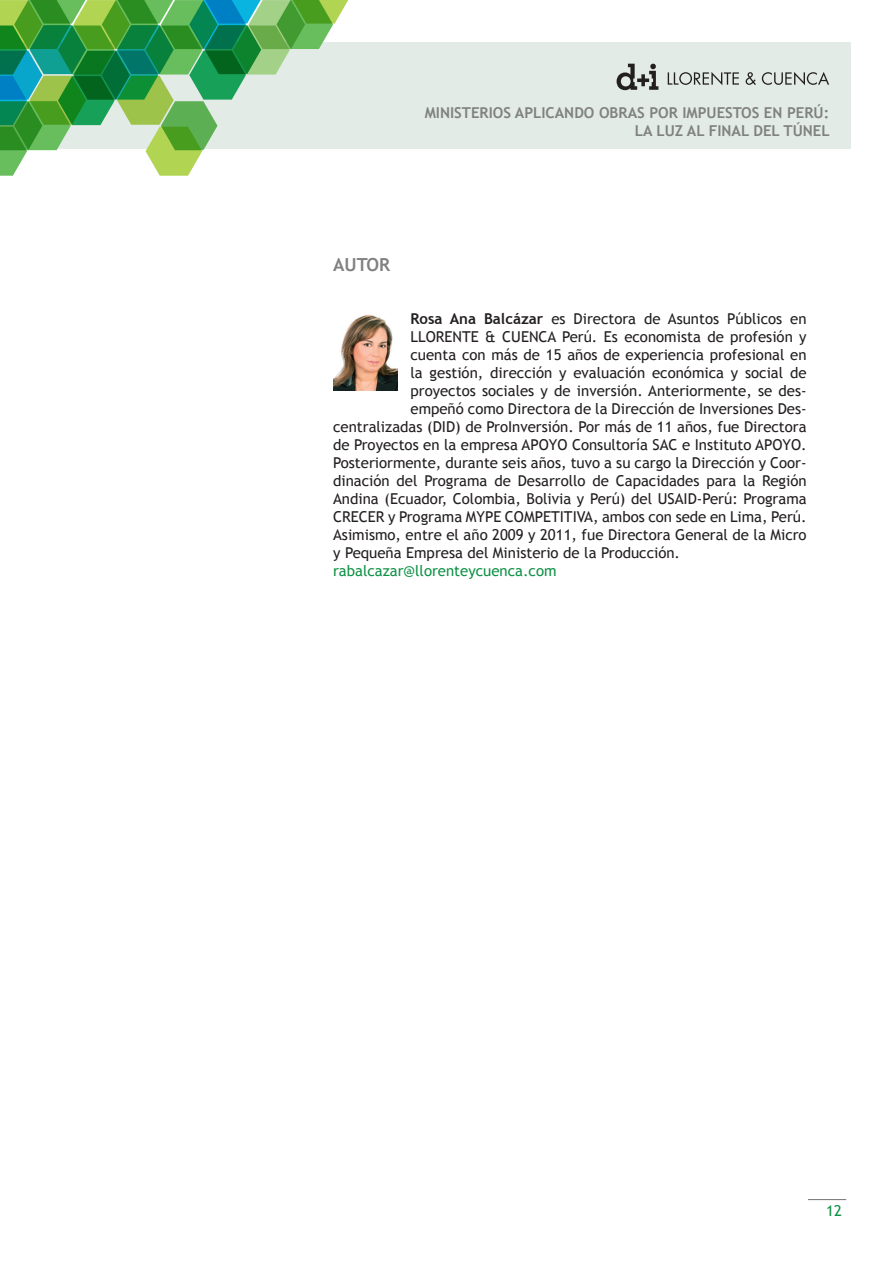
<style>
.page{position:relative;width:893px;height:1263px;background:#fff}
.page>*{position:absolute;margin:0;border:0;box-sizing:border-box;transform-origin:0 0}
.t1{font:700 18px "Trebuchet MS";color:#808180}
.t2{font:15px "Trebuchet MS";color:#231f20}
.t3{font:700 15px/18px "Trebuchet MS";color:#808180;text-align:right}
.t4{font:15px "Trebuchet MS";color:#0f9146}
.s1{font-weight:700}
</style>
<div class="page">
<div style="left:0;top:43px;width:850px;height:106px;background:#e2ebe6"></div>
<svg style="left:0;top:0;width:348px;height:176px"></svg>
<svg style="left:668px;top:72px;width:71px;height:13px"></svg>
<svg style="left:746px;top:72px;width:10px;height:13px"></svg>
<svg style="left:762px;top:72px;width:67px;height:13px"></svg>
<svg style="left:617px;top:64px;width:41px;height:26px"></svg>
<hr style="left:808px;top:1199px;width:38px;height:1px;background:#808180">
<img style="left:333px;top:314px;width:65px;height:76px">
<p class="t3" style="left:425px;top:104px;width:407px">MINISTERIOS APLICANDO OBRAS POR IMPUESTOS EN PERÚ:<br>LA LUZ AL FINAL DEL TÚNEL</p>
<p class="t1" style="left:333px;top:253px;width:47px">AUTOR</p>
<p class="t2" style="left:410px;top:310px;width:398px"><span class="s1">ROSA ANA BALCÁZAR</span> es Directora de Asuntos Públicos en</p>
<p class="t2" style="left:410px;top:328px;width:398px">LLORENTE &amp; CUENCA Perú. Es economista de profesión y</p>
<p class="t2" style="left:410px;top:346px;width:398px">cuenta con más de 15 años de experiencia profesional en</p>
<p class="t2" style="left:410px;top:364px;width:398px">la gestión, dirección y evaluación económica y social de</p>
<p class="t2" style="left:410px;top:382px;width:398px">proyectos sociales y de inversión. Anteriormente, se des-</p>
<p class="t2" style="left:410px;top:400px;width:398px">empeñó como Directora de la Dirección de Inversiones Des-</p>
<p class="t2" style="left:333px;top:418px;width:475px">centralizadas (DID) de ProInversión. Por más de 11 años, fue Directora</p>
<p class="t2" style="left:333px;top:436px;width:475px">de Proyectos en la empresa APOYO Consultoría SAC e Instituto APOYO.</p>
<p class="t2" style="left:333px;top:454px;width:475px">Posteriormente, durante seis años, tuvo a su cargo la Dirección y Coor-</p>
<p class="t2" style="left:333px;top:472px;width:475px">dinación del Programa de Desarrollo de Capacidades para la Región</p>
<p class="t2" style="left:333px;top:490px;width:475px">Andina (Ecuador, Colombia, Bolivia y Perú) del USAID-Perú: Programa</p>
<p class="t2" style="left:333px;top:508px;width:475px">CRECER y Programa MYPE COMPETITIVA, ambos con sede en Lima, Perú.</p>
<p class="t2" style="left:333px;top:526px;width:475px">Asimismo, entre el año 2009 y 2011, fue Directora General de la Micro</p>
<p class="t2" style="left:333px;top:544px;width:349px">y Pequeña Empresa del Ministerio de la Producción.</p>
<p class="t4" style="left:333px;top:562px;width:225px">rabalcazar@llorenteycuenca.com</p>
<p class="t4" style="left:826px;top:1201px;width:17px">12</p>
</div>
